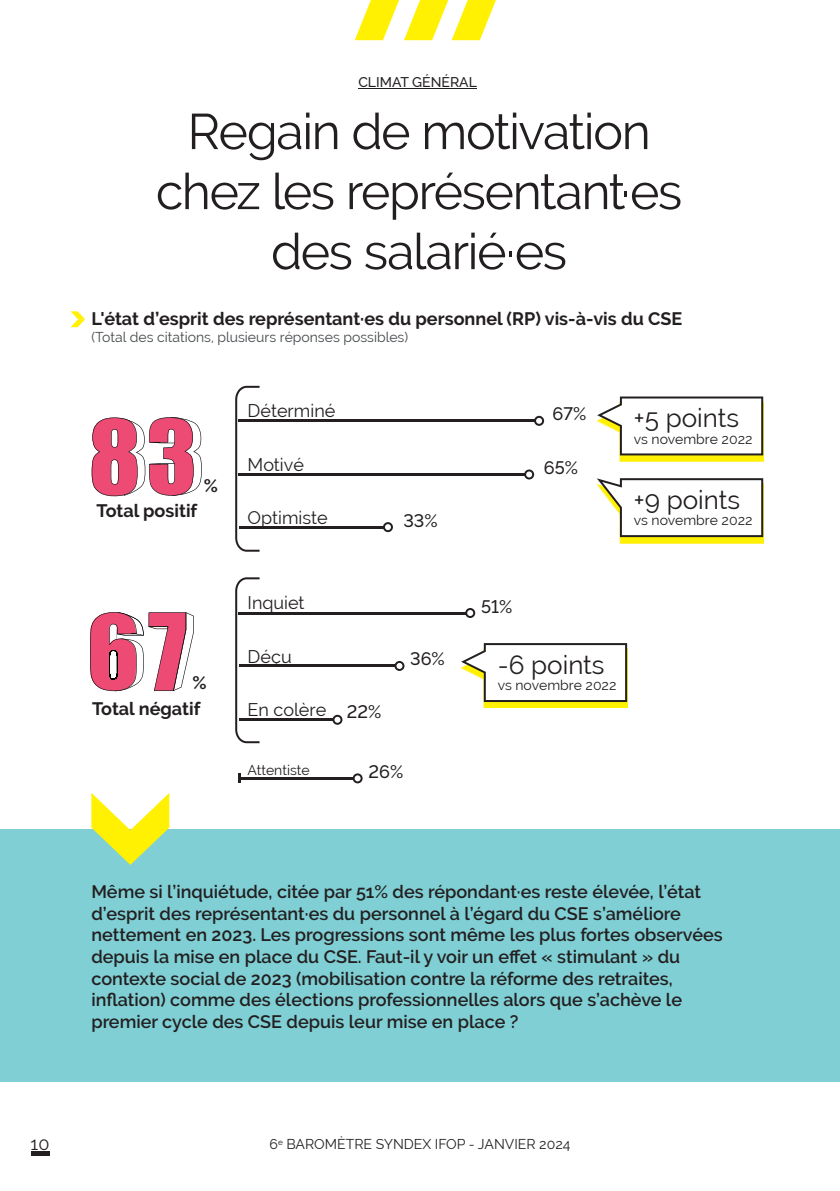
<style>
.page{position:relative;width:840px;height:1191px;background:#fff}
.page>*{position:absolute;margin:0;border:0;box-sizing:border-box;transform-origin:0 0}
.t1{font:50px/60px "Raleway";letter-spacing:-.03em;color:#231f20;text-align:center}
.t2{font:26px "Raleway";color:#231f20}
.t3{font:600 18px/21.6px "Raleway";color:#231f20}
.t4{font:700 18px "Raleway";color:#231f20}
.t5{font:18px "Raleway";color:#231f20}
.t6{font:500 18px "Raleway";color:#231f20}
.t7{font:14px "Raleway";color:#231f20}
.t8{font:14px "Raleway";color:#464a4c}
.t9{font:500 14px "Raleway";color:#231f20}
</style>
<div class="page">
<svg style="left:354px;top:0;width:141px;height:40px"></svg>
<svg style="left:92px;top:417px;width:110px;height:79px"></svg>
<svg style="left:90px;top:612px;width:104px;height:79px"></svg>
<div style="left:0;top:829px;width:839px;height:252px;background:#7fcfd4"></div>
<hr style="left:358px;top:88px;width:118px;height:1px;background:#231f20">
<hr style="left:238px;top:420px;width:297px;height:2px;background:#231f20">
<svg style="left:534px;top:416px;width:10px;height:10px"></svg>
<hr style="left:238px;top:473px;width:287px;height:2px;background:#231f20">
<svg style="left:524px;top:469px;width:10px;height:10px"></svg>
<hr style="left:239px;top:526px;width:145px;height:2px;background:#231f20">
<svg style="left:383px;top:522px;width:10px;height:10px"></svg>
<hr style="left:238px;top:612px;width:228px;height:2px;background:#231f20">
<svg style="left:465px;top:608px;width:10px;height:10px"></svg>
<hr style="left:239px;top:665px;width:156px;height:2px;background:#231f20">
<svg style="left:394px;top:661px;width:10px;height:10px"></svg>
<hr style="left:239px;top:719px;width:94px;height:2px;background:#231f20">
<svg style="left:332px;top:715px;width:10px;height:10px"></svg>
<hr style="left:239px;top:777px;width:114px;height:2px;background:#231f20">
<svg style="left:352px;top:773px;width:10px;height:10px"></svg>
<svg style="left:238px;top:774px;width:2px;height:9px"></svg>
<img style="left:619px;top:455px;width:143px;height:6px">
<svg style="left:597px;top:396px;width:165px;height:59px"></svg>
<img style="left:460px;top:667px;width:166px;height:41px">
<svg style="left:461px;top:643px;width:165px;height:59px"></svg>
<img style="left:619px;top:537px;width:143px;height:6px">
<svg style="left:596px;top:478px;width:166px;height:59px"></svg>
<svg style="left:70px;top:311px;width:15px;height:16px"></svg>
<svg style="left:91px;top:793px;width:78px;height:72px"></svg>
<svg style="left:235px;top:386px;width:24px;height:166px"></svg>
<svg style="left:235px;top:577px;width:24px;height:166px"></svg>
<hr style="left:31px;top:1151px;width:18px;height:4px;background:#231f20">
<p class="t5" style="left:31px;top:1132px;width:20px">10</p>
<p class="t9" style="left:358px;top:74px;width:120px">CLIMAT GÉNÉRAL</p>
<h1 class="t1" style="left:156px;top:101px;width:527px">Regain de motivation chez les représentant·es des salarié·es</h1>
<p class="t4" style="left:91px;top:309px;width:592px">L'état d’esprit des représentant·es du personnel (RP) vis-à-vis du CSE</p>
<p class="t8" style="left:91px;top:329px;width:318px">(Total des citations, plusieurs réponses possibles)</p>
<p class="t4" style="left:204px;top:476px;width:16px">%</p>
<p class="t4" style="left:96px;top:501px;width:102px">Total positif</p>
<p class="t4" style="left:192px;top:673px;width:16px">%</p>
<p class="t4" style="left:92px;top:698px;width:110px">Total négatif</p>
<p class="t5" style="left:247px;top:400px;width:89px">Déterminé</p>
<p class="t5" style="left:247px;top:454px;width:58px">Motivé</p>
<p class="t5" style="left:247px;top:507px;width:82px">Optimiste</p>
<p class="t6" style="left:403px;top:510px;width:36px">33%</p>
<p class="t5" style="left:247px;top:592px;width:58px">Inquiet</p>
<p class="t5" style="left:247px;top:646px;width:46px">Déçu</p>
<p class="t6" style="left:410px;top:648px;width:36px">36%</p>
<p class="t5" style="left:247px;top:699px;width:80px">En colère</p>
<p class="t6" style="left:347px;top:701px;width:36px">22%</p>
<p class="t7" style="left:247px;top:761px;width:64px">Attentiste</p>
<p class="t6" style="left:368px;top:761px;width:36px">26%</p>
<p class="t6" style="left:552px;top:403px;width:35px">67%</p>
<p class="t6" style="left:543px;top:458px;width:36px">65%</p>
<h2 class="t2" style="left:633px;top:403px;width:107px">+5 points</h2>
<p class="t7" style="left:633px;top:431px;width:120px">vs novembre 2022</p>
<h2 class="t2" style="left:633px;top:484px;width:108px">+9 points</h2>
<p class="t7" style="left:633px;top:512px;width:120px">vs novembre 2022</p>
<p class="t6" style="left:481px;top:596px;width:33px">51%</p>
<h2 class="t2" style="left:497px;top:649px;width:108px">-6 points</h2>
<p class="t7" style="left:497px;top:677px;width:120px">vs novembre 2022</p>
<p class="t3" style="left:91px;top:881px;width:632px">Même si l’inquiétude, citée par 51% des répondant·es reste élevée, l’état d’esprit des représentant·es du personnel à l’égard du CSE s’améliore nettement en 2023. Les progressions sont même les plus fortes observées depuis la mise en place du CSE. Faut-il y voir un effet « stimulant » du contexte social de 2023 (mobilisation contre la réforme des retraites, inflation) comme des élections professionnelles alors que s’achève le premier cycle des CSE depuis leur mise en place ?</p>
<p class="t7" style="left:269px;top:1136px;width:302px">6<sup>e</sup> BAROMÈTRE SYNDEX IFOP - JANVIER 2024</p>
</div>
